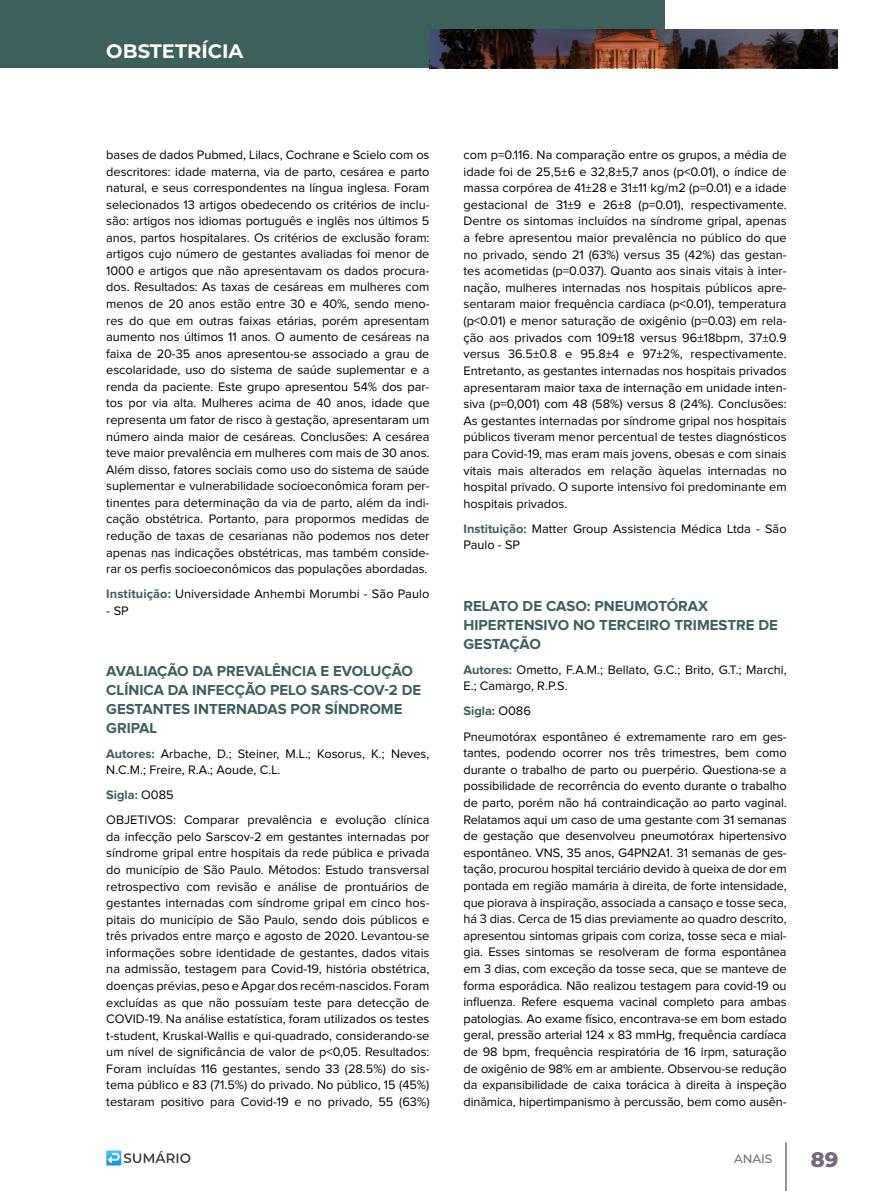
<style>
.page{position:relative;width:893px;height:1191px;background:#fff}
.page>*{position:absolute;margin:0;border:0;box-sizing:border-box;transform-origin:0 0}
.t1{font:800 21px "Montserrat";color:#766a7c}
.t2{font:700 19.5px "Montserrat";color:#fff}
.t3{font:700 15px/18.8px "Proxima Nova";color:#3c605b}
.t4{font:12.75px/16.6px "Proxima Nova";color:#000}
.t5{font:500 12px "Montserrat";letter-spacing:-.01em;color:#766a7c}
.s1{font-weight:700;color:#3c605b}
</style>
<div class="page">
<div style="left:0;top:0;width:665px;height:68px;background:#3c605b"></div>
<img style="left:429px;top:29px;width:409px;height:39px">
<hr style="left:785px;top:1142px;width:2px;height:49px;background:#766a7c">
<svg style="left:106px;top:1150px;width:84px;height:15px"></svg>
<h2 class="t2" style="left:106px;top:37px;width:139px">OBSTETRÍCIA</h2>
<p class="t4" style="left:106px;top:147px;width:325px;text-align:justify">bases de dados Pubmed, Lilacs, Cochrane e Scielo com os descritores: idade materna, via de parto, cesárea e parto natural, e seus correspondentes na língua inglesa. Foram selecionados 13 artigos obedecendo os critérios de inclu&shy;são: artigos nos idiomas português e inglês nos últimos 5 anos, partos hospitalares. Os critérios de exclusão foram: artigos cujo número de gestantes avaliadas foi menor de 1000 e artigos que não apresentavam os dados procura&shy;dos. Resultados: As taxas de cesáreas em mulheres com menos de 20 anos estão entre 30 e 40%, sendo meno&shy;res do que em outras faixas etárias, porém apresentam aumento nos últimos 11 anos. O aumento de cesáreas na faixa de 20-35 anos apresentou-se associado a grau de escolaridade, uso do sistema de saúde suplementar e a renda da paciente. Este grupo apresentou 54% dos par&shy;tos por via alta. Mulheres acima de 40 anos, idade que representa um fator de risco à gestação, apresentaram um número ainda maior de cesáreas. Conclusões: A cesárea teve maior prevalência em mulheres com mais de 30 anos.<br>Além disso, fatores sociais como uso do sistema de saúde suplementar e vulnerabilidade socioeconômica foram per&shy;tinentes para determinação da via de parto, além da indi&shy;cação obstétrica. Portanto, para propormos medidas de redução de taxas de cesarianas não podemos nos deter apenas nas indicações obstétricas, mas também conside&shy;rar os perfis socioeconômicos das populações abordadas.</p>
<p class="t4" style="left:106px;top:586px;width:325px"><span class="s1">Instituição:</span> Universidade Anhembi Morumbi - São Paulo</p>
<p class="t4" style="left:106px;top:603px;width:24px">- SP</p>
<p class="t3" style="left:106px;top:662px;width:316px">AVALIAÇÃO DA PREVALÊNCIA E EVOLUÇÃO<br>CLÍNICA DA INFECÇÃO PELO SARS-COV-2 DE<br>GESTANTES INTERNADAS POR SÍNDROME<br>GRIPAL</p>
<p class="t4" style="left:106px;top:745px;width:325px"><span class="s1">Autores:</span> Arbache, D.; Steiner, M.L.; Kosorus, K.; Neves,<br>N.C.M.; Freire, R.A.; Aoude, C.L.</p>
<p class="t4" style="left:106px;top:783px;width:325px;line-height:25px"><span class="s1">Sigla:</span> O085<br>OBJETIVOS: Comparar prevalência e evolução clínica</p>
<p class="t4" style="left:106px;top:829px;width:325px;text-align:justify">da infecção pelo Sarscov-2 em gestantes internadas por síndrome gripal entre hospitais da rede pública e privada do município de São Paulo. Métodos: Estudo transversal retrospectivo com revisão e análise de prontuários de gestantes internadas com síndrome gripal em cinco hos&shy;pitais do município de São Paulo, sendo dois públicos e três privados entre março e agosto de 2020. Levantou-se informações sobre identidade de gestantes, dados vitais na admissão, testagem para Covid-19, história obstétrica, doenças prévias, peso e Apgar dos recém-nascidos. Foram excluídas as que não possuíam teste para detecção de COVID-19. Na análise estatística, foram utilizados os testes t-student, Kruskal-Wallis e qui-quadrado, considerando-se um nível de significância de valor de p&lt;0,05. Resultados:<br>Foram incluídas 116 gestantes, sendo 33 (28.5%) do sis&shy;tema público e 83 (71.5%) do privado. No público, 15 (45%) testaram positivo para Covid-19 e no privado, 55 (63%)</p>
<p class="t4" style="left:463px;top:147px;width:325px;text-align:justify">com p=0.116. Na comparação entre os grupos, a média de idade foi de 25,5±6 e 32,8±5,7 anos (p&lt;0.01), o índice de massa corpórea de 41±28 e 31±11 kg/m2 (p=0.01) e a idade gestacional de 31±9 e 26±8 (p=0.01), respectivamente.<br>Dentre os sintomas incluídos na síndrome gripal, apenas a febre apresentou maior prevalência no público do que no privado, sendo 21 (63%) versus 35 (42%) das gestan&shy;tes acometidas (p=0.037). Quanto aos sinais vitais à inter&shy;nação, mulheres internadas nos hospitais públicos apre&shy;sentaram maior frequência cardíaca (p&lt;0.01), temperatura (p&lt;0.01) e menor saturação de oxigênio (p=0.03) em rela&shy;ção aos privados com 109±18 versus 96±18bpm, 37±0.9 versus 36.5±0.8 e 95.8±4 e 97±2%, respectivamente.<br>Entretanto, as gestantes internadas nos hospitais privados apresentaram maior taxa de internação em unidade inten&shy;siva (p=0,001) com 48 (58%) versus 8 (24%). Conclusões:<br>As gestantes internadas por síndrome gripal nos hospitais públicos tiveram menor percentual de testes diagnósticos para Covid-19, mas eram mais jovens, obesas e com sinais vitais mais alterados em relação àquelas internadas no hospital privado. O suporte intensivo foi predominante em hospitais privados.</p>
<p class="t4" style="left:463px;top:521px;width:325px"><span class="s1">Instituição:</span> Matter Group Assistencia Médica Ltda - São<br>Paulo - SP</p>
<p class="t3" style="left:463px;top:597px;width:316px">RELATO DE CASO: PNEUMOTÓRAX<br>HIPERTENSIVO NO TERCEIRO TRIMESTRE DE<br>GESTAÇÃO</p>
<p class="t4" style="left:463px;top:661px;width:325px"><span class="s1">Autores:</span> Ometto, F.A.M.; Bellato, G.C.; Brito, G.T.; Marchi,<br>E.; Camargo, R.P.S.</p>
<p class="t4" style="left:463px;top:699px;width:325px;line-height:25px"><span class="s1">Sigla:</span> O086<br>Pneumotórax espontâneo é extremamente raro em ges-</p>
<p class="t4" style="left:463px;top:745px;width:325px;text-align:justify">tantes, podendo ocorrer nos três trimestres, bem como durante o trabalho de parto ou puerpério. Questiona-se a possibilidade de recorrência do evento durante o trabalho de parto, porém não há contraindicação ao parto vaginal.<br>Relatamos aqui um caso de uma gestante com 31 semanas de gestação que desenvolveu pneumotórax hipertensivo espontâneo. VNS, 35 anos, G4PN2A1. 31 semanas de ges&shy;tação, procurou hospital terciário devido à queixa de dor em pontada em região mamária à direita, de forte intensidade, que piorava à inspiração, associada a cansaço e tosse seca, há 3 dias. Cerca de 15 dias previamente ao quadro descrito, apresentou sintomas gripais com coriza, tosse seca e mial&shy;gia. Esses sintomas se resolveram de forma espontânea em 3 dias, com exceção da tosse seca, que se manteve de forma esporádica. Não realizou testagem para covid-19 ou influenza. Refere esquema vacinal completo para ambas patologias. Ao exame físico, encontrava-se em bom estado geral, pressão arterial 124 x 83 mmHg, frequência cardíaca de 98 bpm, frequência respiratória de 16 irpm, saturação de oxigênio de 98% em ar ambiente. Observou-se redução da expansibilidade de caixa torácica à direita à inspeção dinâmica, hipertimpanismo à percussão, bem como ausên-</p>
<p class="t5" style="left:734px;top:1150px;width:40px">ANAIS</p>
<h1 class="t1" style="left:811px;top:1144px;width:29px">89</h1>
</div>
